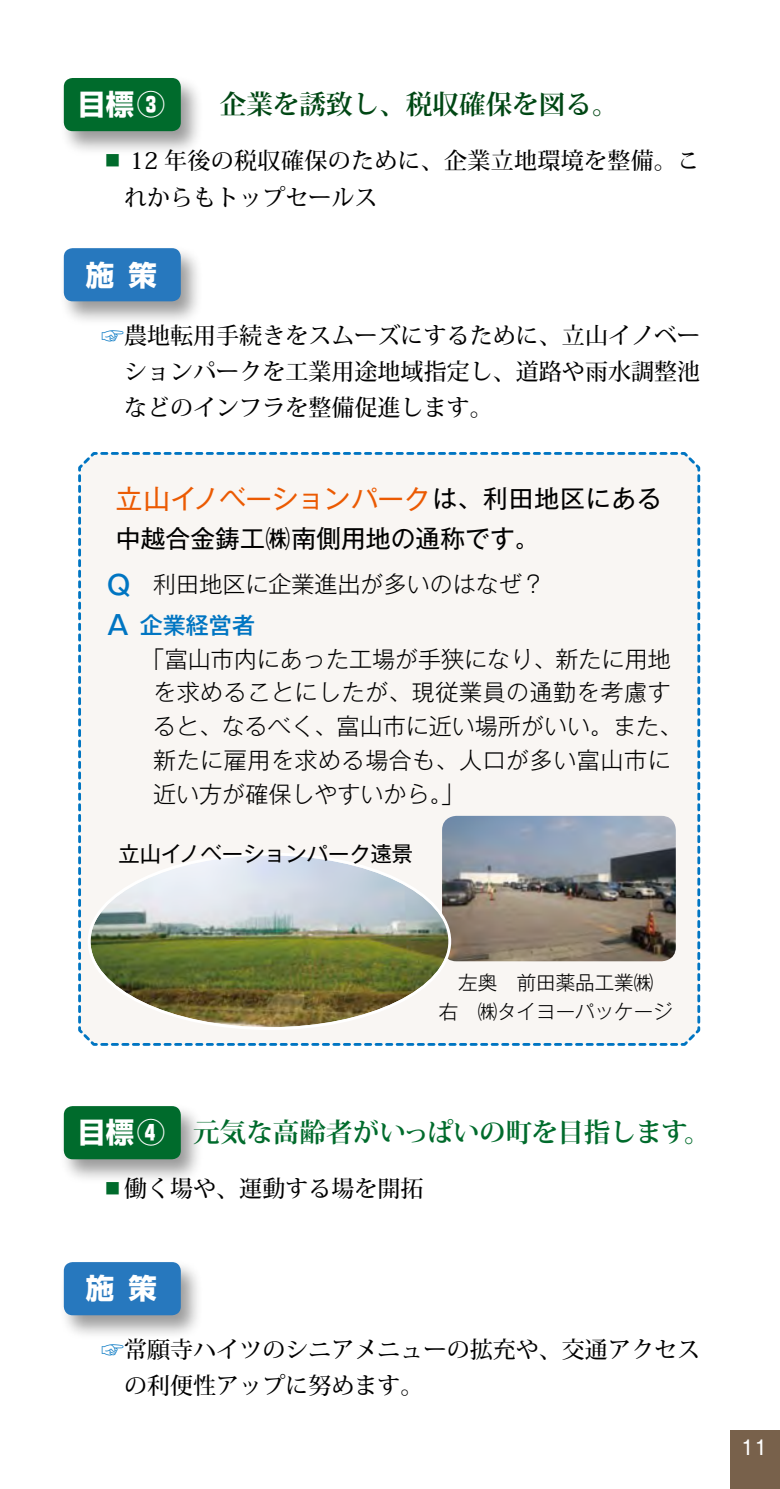
<style>
.page{position:relative;width:780px;height:1489px;background:#fff}
.page>*{position:absolute;margin:0;border:0;box-sizing:border-box;transform-origin:0 0}
.t1{font:700 28.25px "Shin Go Pro";letter-spacing:.25em;color:#fff}
.t2{font:26.5px "Gothic MB101 Pro";letter-spacing:-.015em;color:#eb5a02}
.t3{font:700 26.5px "Koz Min Pro";letter-spacing:-.02em;color:#006b2c}
.t4{font:700 26.5px "Koz Min Pro";color:#004714}
.t5{font:24.75px "Gothic MB101 Pro";color:#000}
.t6{font:500 23px/36.2px "Koz Min Pro";color:#000}
.t7{font:300 23px/33.8px "Gothic MB101 Pro";color:#000}
.t8{font:21.25px "Gothic MB101 Pro";color:#000}
.t9{font:500 21.25px "Gothic BBB Pro";color:#fff}
.t10{font:300 19.5px/28.2px "Gothic MB101 Pro";color:#000;text-align:center}
.s1{font-weight:800}
.s2{color:#006b2c}
.s3{color:#0075c2}
.s4{font-size:24.75px;color:#000}
.s5{font-weight:500;font-size:26.5px;color:#0075c2}
.s6{font-weight:500;color:#0075c2}
</style>
<div class="page">
<div style="left:730px;top:1430px;width:50px;height:58px;background:#78614b"></div>
<div style="left:78px;top:452px;width:623px;height:594px;background:#f9f6f3"></div>
<img style="left:442px;top:815px;width:233px;height:146px">
<img style="left:90px;top:855px;width:358px;height:172px">
<div style="left:59px;top:75px;width:144px;height:81px;background:#000;opacity:.4"></div>
<div style="left:64px;top:78px;width:117px;height:53px;background:#006b2c;border-radius:9px"></div>
<div style="left:59px;top:245px;width:144px;height:81px;background:#000;opacity:.4"></div>
<div style="left:64px;top:248px;width:117px;height:53px;background:#2778be;border-radius:9px"></div>
<div style="left:59px;top:1102px;width:144px;height:81px;background:#000;opacity:.4"></div>
<div style="left:64px;top:1106px;width:117px;height:53px;background:#006b2c;border-radius:9px"></div>
<div style="left:59px;top:1258px;width:144px;height:81px;background:#000;opacity:.4"></div>
<div style="left:64px;top:1261px;width:117px;height:54px;background:#2778be;border-radius:9px"></div>
<p class="t1" style="left:77px;top:82px;width:89px">目標<span class="s1">③</span></p>
<p class="t4" style="left:220px;top:85px;width:400px">企業を誘致し、税収確保を図る。</p>
<p class="t6" style="left:124px;top:142px;width:577px;text-indent:-23px"><span class="s2">▪</span> 12 年後の税収確保のために、企業立地環境を整備。これからもトップセールス</p>
<p class="t1" style="left:86px;top:252px;width:72px">施策</p>
<p class="t6" style="left:124px;top:316px;width:577px;text-align:justify;text-indent:-23px"><span class="s3">☞</span>農地転用手続きをスムーズにするために、立山イノベーションパークを工業用途地域指定し、道路や雨水調整池などのインフラを整備促進します。</p>
<p class="t2" style="left:116px;top:476px;width:547px">立山イノベーションパーク<span class="s4">は、利田地区にある</span></p>
<p class="t5" style="left:116px;top:518px;width:425px">中越合金鋳工㈱南側用地の通称です。</p>
<p class="t7" style="left:107px;top:561px;width:439px;line-height:40.8px"><span class="s5">Q</span>　利田地区に企業進出が多いのはなぜ？<br><span class="s5">A</span> <span class="s6">企業経営者</span></p>
<p class="t7" style="left:153px;top:639px;width:530px;text-indent:-12px">「富山市内にあった工場が手狭になり、新たに用地を求めることにしたが、現従業員の通勤を考慮すると、なるべく、富山市に近い場所がいい。また、新たに雇用を求める場合も、人口が多い富山市に近い方が確保しやすいから。」</p>
<p class="t8" style="left:119px;top:835px;width:296px">立山イノベーションパーク遠景</p>
<p class="t10" style="left:438px;top:966px;width:235px">左奥　前田薬品工業㈱<br>右　㈱タイヨーパッケージ</p>
<p class="t3" style="left:193px;top:1112px;width:519px">元気な高齢者がいっぱいの町を目指します。</p>
<p class="t6" style="left:101px;top:1169px;width:324px"><span class="s2">▪</span>働く場や、運動する場を開拓</p>
<p class="t1" style="left:77px;top:1110px;width:89px">目標<span class="s1">④</span></p>
<p class="t1" style="left:86px;top:1266px;width:72px">施策</p>
<p class="t6" style="left:124px;top:1330px;width:577px;text-indent:-23px"><span class="s3">☞</span>常願寺ハイツのシニアメニューの拡充や、交通アクセスの利便性アップに努めます。</p>
<p class="t9" style="left:741px;top:1429px;width:28px">11</p>
</div>
